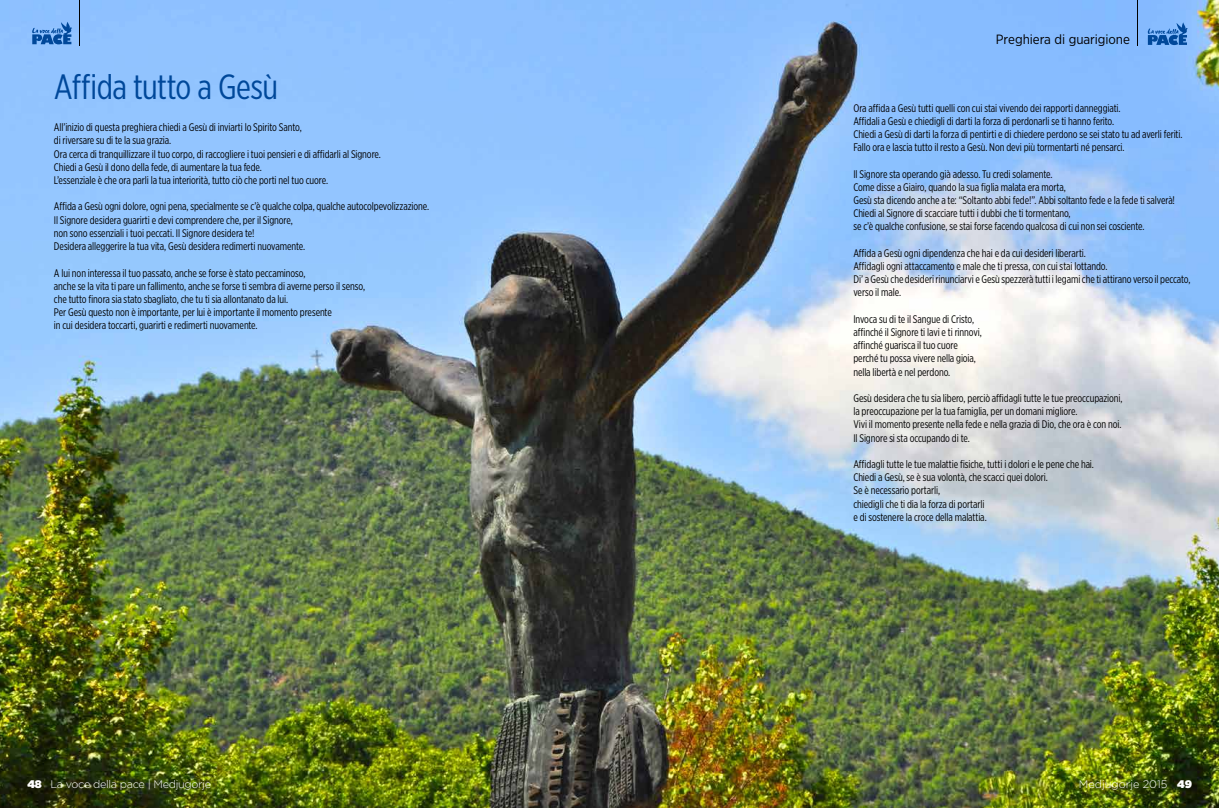
<style>
.page{position:relative;width:1219px;height:808px;background:#fff}
.page>*{position:absolute;margin:0;border:0;box-sizing:border-box;transform-origin:0 0}
.t1{font:35px "Gotham X Narrow";letter-spacing:-.02em;color:#00489a}
.t2{font:13.4px "Gotham Narrow";letter-spacing:-.005em;color:#000}
.t3{font:11px/13.2px "Gotham X Narrow";letter-spacing:-.01em;color:#000;scale:.96 1}
.t4{font:300 11px "Gotham";letter-spacing:-.03em;color:#fff}
.t5{font:300 11px "Gotham";color:#fff}
.s1{font-weight:900}
</style>
<div class="page">
<img style="left:0;top:0;width:1219px;height:808px">
<hr style="left:1137px;top:0;width:1px;height:45px;background:#000">
<svg style="left:1148px;top:22px;width:40px;height:23px"></svg>
<hr style="left:80px;top:0;width:1px;height:45px;background:#000">
<svg style="left:32px;top:22px;width:40px;height:22px"></svg>
<h1 class="t1" style="left:54px;top:66px;width:226px">Affida tutto a Gesù</h1>
<p class="t3" style="left:54px;top:121px;width:342px">All’inizio di questa preghiera chiedi a Gesù di inviarti lo Spirito Santo,<br>di riversare su di te la sua grazia.<br>Ora cerca di tranquillizzare il tuo corpo, di raccogliere i tuoi pensieri e di affidarli al Signore.<br>Chiedi a Gesù il dono della fede, di aumentare la tua fede.<br>L’essenziale è che ora parli la tua interiorità, tutto ciò che porti nel tuo cuore.</p>
<p class="t3" style="left:54px;top:200px;width:392px">Affida a Gesù ogni dolore, ogni pena, specialmente se c’è qualche colpa, qualche autocolpevolizzazione.<br>Il Signore desidera guarirti e devi comprendere che, per il Signore,<br>non sono essenziali i tuoi peccati. Il Signore desidera te!<br>Desidera alleggerire la tua vita, Gesù desidera redimerti nuovamente.</p>
<p class="t3" style="left:54px;top:266px;width:326px">A lui non interessa il tuo passato, anche se forse è stato peccaminoso,<br>anche se la vita ti pare un fallimento, anche se forse ti sembra di averne perso il senso, che tutto finora sia stato sbagliato, che tu ti sia allontanato da lui.<br>Per Gesù questo non è importante, per lui è importante il momento presente<br>in cui desidera toccarti, guarirti e redimerti nuovamente.</p>
<p class="t2" style="left:996px;top:31px;width:136px">Preghiera di guarigione</p>
<p class="t3" style="left:853px;top:101px;width:344px">Ora affida a Gesù tutti quelli con cui stai vivendo dei rapporti danneggiati.<br>Affidali a Gesù e chiedigli di darti la forza di perdonarli se ti hanno ferito.<br>Chiedi a Gesù di darti la forza di pentirti e di chiedere perdono se sei stato tu ad averli feriti.<br>Fallo ora e lascia tutto il resto a Gesù. Non devi più tormentarti né pensarci.</p>
<p class="t3" style="left:853px;top:167px;width:336px">Il Signore sta operando già adesso. Tu credi solamente.<br>Come disse a Giairo, quando la sua figlia malata era morta,<br>Gesù sta dicendo anche a te: “Soltanto abbi fede!”. Abbi soltanto fede e la fede ti salverà!<br>Chiedi al Signore di scacciare tutti i dubbi che ti tormentano,<br>se c’è qualche confusione, se stai forse facendo qualcosa di cui non sei cosciente.</p>
<p class="t3" style="left:853px;top:246px;width:353px">Affida a Gesù ogni dipendenza che hai e da cui desideri liberarti.<br>Affidagli ogni attaccamento e male che ti pressa, con cui stai lottando.<br>Di’ a Gesù che desideri rinunciarvi e Gesù spezzerà tutti i legami che ti attirano verso il peccato, verso il male.</p>
<p class="t3" style="left:853px;top:312px;width:135px">Invoca su di te il Sangue di Cristo, affinché il Signore ti lavi e ti rinnovi, affinché guarisca il tuo cuore perché tu possa vivere nella gioia, nella libertà e nel perdono.</p>
<p class="t3" style="left:853px;top:391px;width:282px">Gesù desidera che tu sia libero, perciò affidagli tutte le tue preoccupazioni, la preoccupazione per la tua famiglia, per un domani migliore.<br>Vivi il momento presente nella fede e nella grazia di Dio, che ora è con noi.<br>Il Signore si sta occupando di te.</p>
<p class="t3" style="left:853px;top:457px;width:252px">Affidagli tutte le tue malattie fisiche, tutti i dolori e le pene che hai.<br>Chiedi a Gesù, se è sua volontà, che scacci quei dolori.<br>Se è necessario portarli,<br>chiedigli che ti dia la forza di portarli<br>e di sostenere la croce della malattia.</p>
<p class="t4" style="left:28px;top:777px;width:185px"><span class="s1">48</span> La voce della pace | Medjugorje</p>
<p class="t5" style="left:1079px;top:777px;width:115px">Medjugorje 2015 <span class="s1">49</span></p>
</div>
